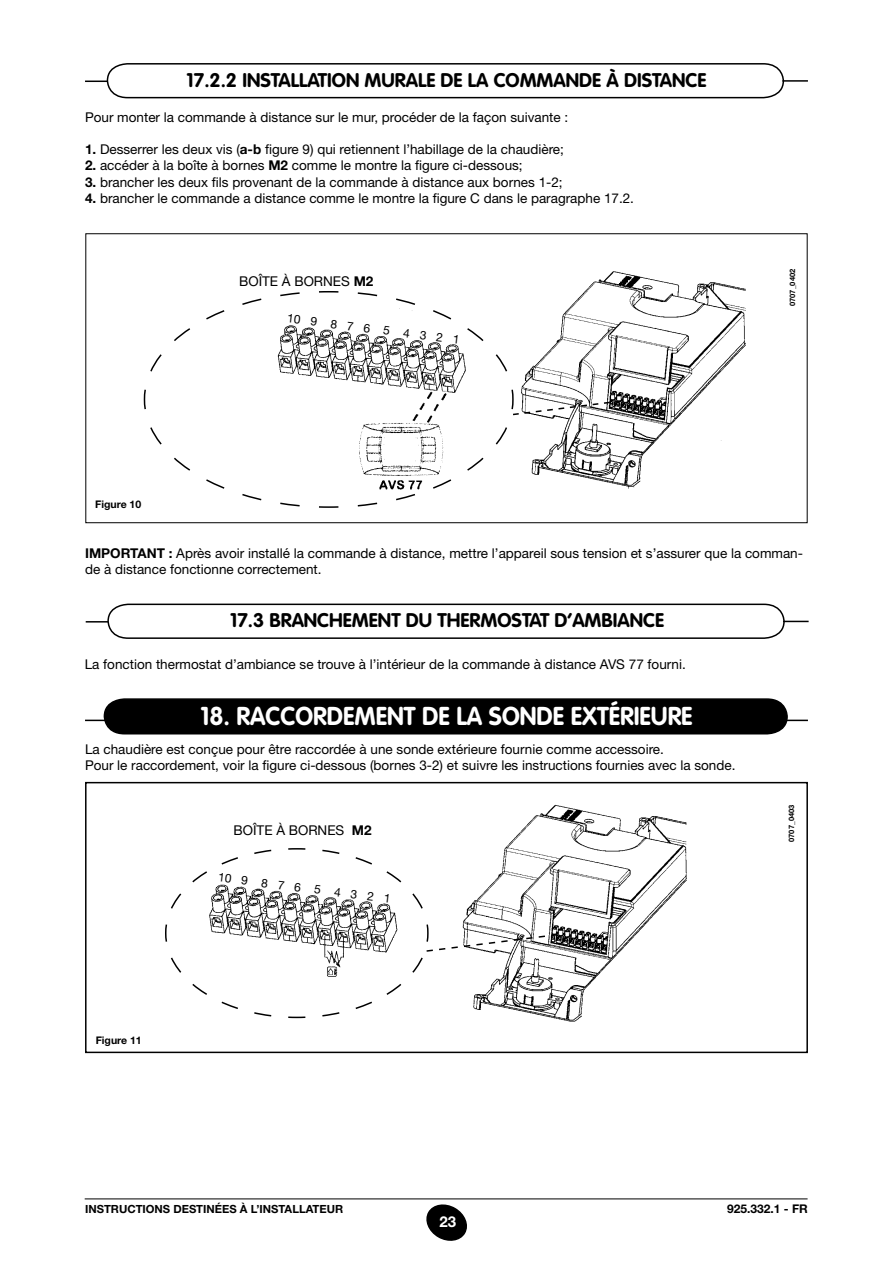
<style>
.page{position:relative;width:893px;height:1263px;background:#fff}
.page>*{position:absolute;margin:0;border:0;box-sizing:border-box;transform-origin:0 0}
.t1{font:700 25.5px "VAG Rounded Std";color:#fff;scale:.96 1}
.t2{font:700 19.5px "VAG Rounded Std";color:#000}
.t3{font:700 15px "Helvetica Neue LT Std";color:#fff}
.t4{font:13.5px/16.2px "Helvetica Neue LT Std";color:#000}
.t5{font:700 13.5px "Helvetica Neue LT Std";color:#000}
.t6{font:12px "Helvetica Neue LT Std";color:#000}
.t7{font:700 12px "Helvetica Neue LT Std";color:#000}
.t8{font:700 11.25px "Helvetica Neue LT Std";color:#000}
.t9{font:700 10.5px "Helvetica Neue LT Std";color:#000}
.t10{font:700 7.5px "Helvetica Neue LT Std";color:#000}
.s1{font-weight:700}
</style>
<div class="page">
<svg style="left:426px;top:1204px;width:41px;height:37px"></svg>
<hr style="left:85px;top:1198px;width:723px;height:1px;background:#000">
<hr style="left:782px;top:80px;width:26px;height:2px;background:#000">
<svg style="left:85px;top:63px;width:700px;height:36px"></svg>
<hr style="left:778px;top:720px;width:30px;height:1px;background:#000">
<svg style="left:85px;top:698px;width:704px;height:37px;background:#0f0f0f"></svg>
<div style="left:85px;top:782px;width:723px;height:271px;border:2px solid #000"></div>
<svg style="left:143px;top:298px;width:196px;height:210px"></svg>
<svg style="left:165px;top:871px;width:42px;height:124px"></svg>
<svg style="left:86px;top:603px;width:723px;height:36px"></svg>
<img style="left:275px;top:271px;width:471px;height:220px">
<img style="left:209px;top:804px;width:478px;height:218px">
<h2 class="t2" style="left:187px;top:68px;width:510px">17.2.2 INSTALLATION MURALE DE LA COMMANDE À DISTANCE</h2>
<p class="t4" style="left:85px;top:109px;width:485px">Pour monter la commande à distance sur le mur, procéder de la façon suivante :</p>
<p class="t4" style="left:85px;top:141px;width:480px"><span class="s1">1.</span> Desserrer les deux vis (<span class="s1">A-B</span> figure 9) qui retiennent l’habillage de la chaudière;</p>
<p class="t4" style="left:85px;top:157px;width:439px"><span class="s1">2.</span> accéder à la boîte à bornes <span class="s1">M2</span> comme le montre la figure ci-dessous;</p>
<p class="t4" style="left:85px;top:174px;width:479px"><span class="s1">3.</span> brancher les deux fils provenant de la commande à distance aux bornes 1-2;</p>
<p class="t4" style="left:85px;top:190px;width:550px"><span class="s1">4.</span> brancher le commande a distance comme le montre la figure C dans le paragraphe 17.2.</p>
<p class="t4" style="left:239px;top:273px;width:66px">boîte àbornes</p>
<p class="t5" style="left:354px;top:273px;width:21px">M2</p>
<p class="t9" style="left:95px;top:498px;width:48px">FIGURE 10</p>
<p class="t6" style="left:288px;top:311px;width:175px;rotate:7deg">10 9 8 7 6 5 4 3 2 1</p>
<p class="t10" style="left:788px;top:306px;width:38px;rotate:-90deg">0707_0402</p>
<p class="t4" style="left:85px;top:545px;width:719px"><span class="s1">IMPORTANT :</span> Après avoir installé la commande à distance, mettre l’appareil sous tension et s’assurer que la comman&shy;de à distance fonctionne correctement.</p>
<h2 class="t2" style="left:230px;top:609px;width:424px">17.3 BRANCHEMENT DU THERMOSTAT D’AMBIANCE</h2>
<p class="t4" style="left:85px;top:656px;width:603px">La fonction thermostat d’ambiance se trouve à l’intérieur de la commande à distance AVS 77 fourni.</p>
<h1 class="t1" style="left:200px;top:701px;width:513px">18. RACCORDEMENT DE LA SONDE EXTÉRIEURE</h1>
<p class="t4" style="left:85px;top:741px;width:652px;line-height:15.8px">La chaudière est conçue pour être raccordée à une sonde extérieure fournie comme accessoire.<br>Pour le raccordement, voir la figure ci-dessous (bornes 3-2) et suivre les instructions fournies avec la sonde.</p>
<p class="t9" style="left:96px;top:1034px;width:48px">FIGURE 11</p>
<p class="t4" style="left:234px;top:822px;width:66px">boîte àbornes</p>
<p class="t5" style="left:352px;top:822px;width:21px">M2</p>
<p class="t6" style="left:219px;top:870px;width:175px;rotate:7deg">10 9 8 7 6 5 4 3 2 1</p>
<p class="t10" style="left:787px;top:842px;width:39px;rotate:-90deg">0707_0403</p>
<p class="t8" style="left:85px;top:1202px;width:208px">INSTRUCTIONS DESTINÉES À L’INSTALLA</p>
<p class="t8" style="left:313px;top:1202px;width:28px">TEUR</p>
<p class="t7" style="left:727px;top:1202px;width:82px">925.332.1 - FR</p>
<p class="t3" style="left:439px;top:1212px;width:18px">23</p>
</div>
